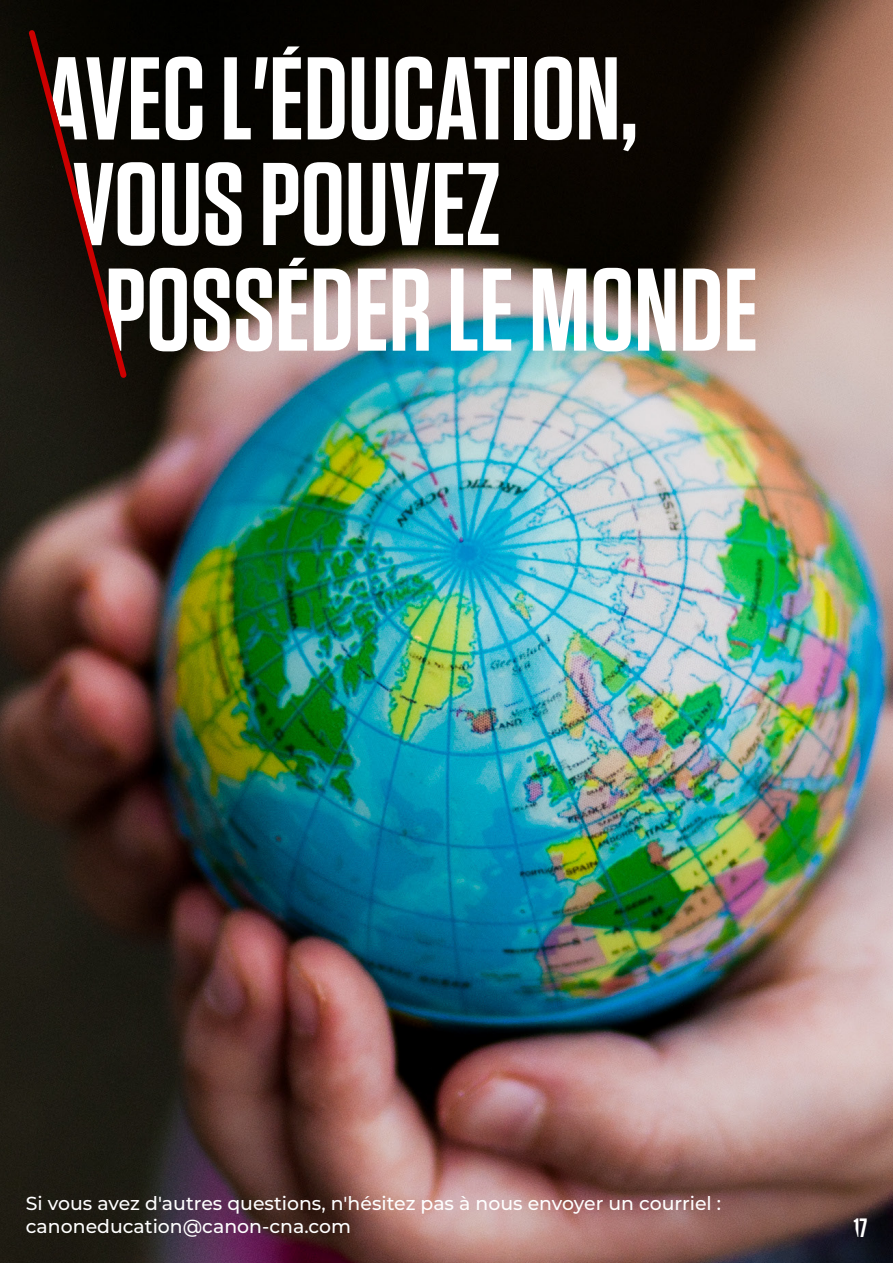
<style>
.page{position:relative;width:893px;height:1263px;background:#fff}
.page>*{position:absolute;margin:0;border:0;box-sizing:border-box;transform-origin:0 0}
.t1{font:117.3px/105.6px "Tungsten Reveal EXT";color:#fff}
.t2{font:26.4px "Tungsten Reveal";color:#fff}
.t3{font:500 18.9px/22.6px "Montserrat";color:#fff}
</style>
<div class="page">
<img style="left:0;top:0;width:893px;height:1263px">
<svg style="left:25px;top:26px;width:106px;height:356px;background:#190c06"></svg>
<h1 class="t1" style="left:45px;top:51px;width:714px">AVEC L'ÉDUCATION, _VOUS POUVEZ __POSSÉDER LE MONDE</h1>
<p class="t3" style="left:26px;top:1191px;width:697px">Si vous avez d'autres questions, n'hésitez pas à nous envoyer un courriel : canoneducation@canon-cna.com</p>
<h2 class="t2" style="left:854px;top:1216px;width:15px">17</h2>
</div>
